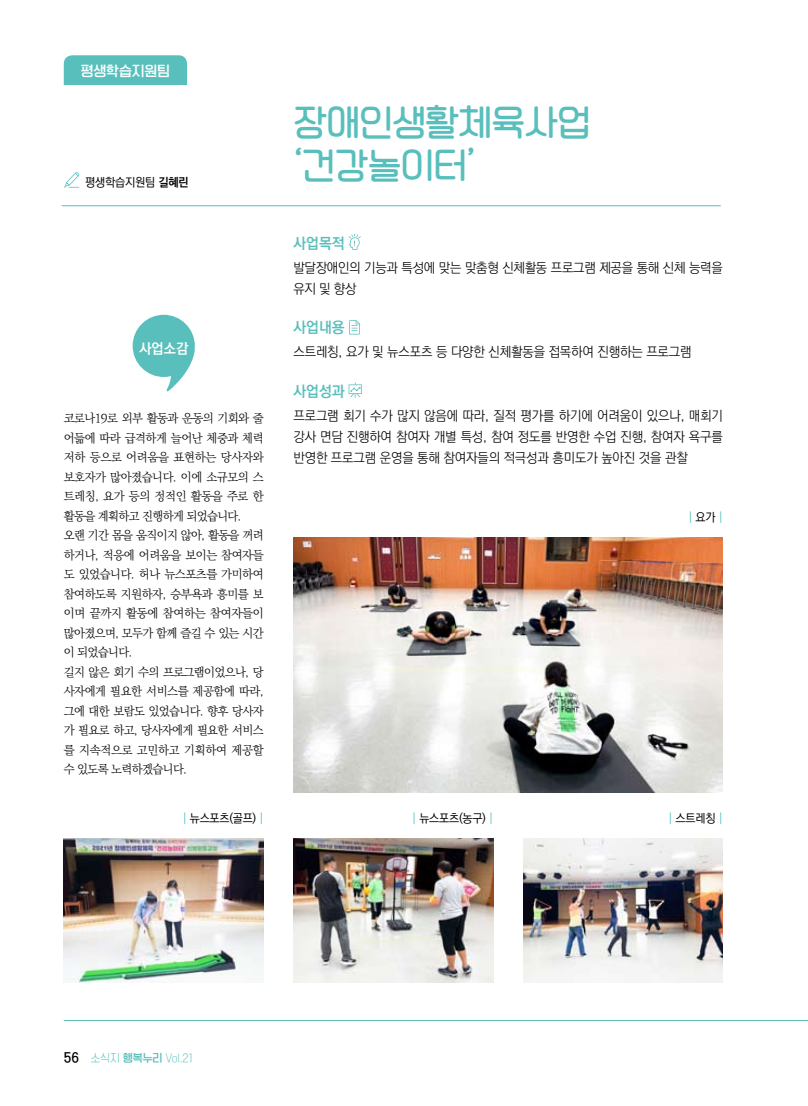
<style>
.page{position:relative;width:808px;height:1106px;background:#fff}
.page>*{position:absolute;margin:0;border:0;box-sizing:border-box;transform-origin:0 0}
.t1{font:36px/43.5px "TT Bameuihaebyun R";letter-spacing:-.025em;color:#59bfbc}
.t2{font:700 15px "Ko Pub Dotum";color:#59bfbc}
.t3{font:700 14.25px "Ko Pub Dotum";color:#fff}
.t4{font:300 13.5px/21px "Ko Pub Dotum";letter-spacing:-.01em;color:#000}
.t5{font:13.5px "TT Omni Gothic B";letter-spacing:-.01em;color:#fff}
.t6{font:300 12px/19.5px "Ko Pub Batang";letter-spacing:-.035em;color:#000}
.t7{font:500 12px "Ko Pub Dotum";letter-spacing:-.02em;color:#000}
.t8{font:300 12px "Ko Pub Dotum";color:#49bcbb}
.t9{font:12px "TT Omni Gothic B";color:#000}
.t10{font:10.5px "TT Omni Gothic L";letter-spacing:-.01em;color:#59bfbc}
.s1{font-weight:700}
.s2{font-weight:300;color:#49bcbb}
.s3{font-weight:500;color:#000}
.s4{font-family:"TT Omni Gothic B"}
</style>
<div class="page">
<div style="left:64px;top:55px;width:123px;height:30px;background:#59bfbc"></div>
<hr style="left:64px;top:1020px;width:744px;height:1px;background:#59bfbc">
<hr style="left:62px;top:205px;width:659px;height:1px;background:#59bfbc">
<img style="left:523px;top:838px;width:200px;height:144px">
<img style="left:293px;top:838px;width:200px;height:144px">
<img style="left:293px;top:537px;width:430px;height:255px">
<img style="left:64px;top:838px;width:200px;height:144px">
<svg style="left:349px;top:320px;width:11px;height:14px"></svg>
<svg style="left:349px;top:382px;width:13px;height:16px"></svg>
<svg style="left:349px;top:234px;width:12px;height:16px"></svg>
<div style="left:133px;top:315px;width:62px;height:62px;background:#59bfbc;border-radius:50%"></div>
<svg style="left:166px;top:350px;width:29px;height:42px"></svg>
<svg style="left:64px;top:172px;width:15px;height:16px"></svg>
<p class="t5" style="left:81px;top:64px;width:91px">평생학습지원팀</p>
<p class="t7" style="left:85px;top:176px;width:105px">평생학습지원팀 <span class="s1">길혜린</span></p>
<p class="t3" style="left:139px;top:342px;width:50px">사업소감</p>
<p class="t6" style="left:64px;top:409px;width:201px">코로나19로 외부 활동과 운동의 기회와 줄 어듦에 따라 급격하게 늘어난 체중과 체력 저하 등으로 어려움을 표현하는 당사자와 보호자가 많아졌습니다. 이에 소규모의 스 트레칭, 요가 등의 정적인 활동을 주로 한 활동을 계획하고 진행하게 되었습니다. 오랜 기간 몸을 움직이지 않아, 활동을 꺼려 하거나, 적응에 어려움을 보이는 참여자들 도 있었습니다. 허나 뉴스포츠를 가미하여 참여하도록 지원하자, 승부욕과 흥미를 보 이며 끝까지 활동에 참여하는 참여자들이 많아졌으며, 모두가 함께 즐길 수 있는 시간 이 되었습니다.<br>길지 않은 회기 수의 프로그램이었으나, 당 사자에게 필요한 서비스를 제공함에 따라, 그에 대한 보람도 있었습니다. 향후 당사자 가 필요로 하고, 당사자에게 필요한 서비스 를 지속적으로 고민하고 기획하여 제공할 수 있도록 노력하겠습니다.</p>
<p class="t7" style="left:182px;top:812px;width:83px"><span class="s2">|</span> 뉴스포츠(골프) <span class="s2">|</span></p>
<h1 class="t1" style="left:293px;top:101px;width:299px">장애인생활체육사업 ‘건강놀이터’</h1>
<p class="t2" style="left:293px;top:236px;width:53px">사업목적</p>
<p class="t4" style="left:293px;top:258px;width:431px">발달장애인의 기능과 특성에 맞는 맞춤형 신체활동 프로그램 제공을 통해 신체 능력을 유지 및 향상</p>
<p class="t2" style="left:293px;top:320px;width:53px">사업내용</p>
<p class="t4" style="left:293px;top:342px;width:400px">스트레칭, 요가 및 뉴스포츠 등 다양한 신체활동을 접목하여 진행하는 프로그램</p>
<p class="t2" style="left:293px;top:383px;width:53px">사업성과</p>
<p class="t4" style="left:293px;top:405px;width:431px;text-align:justify">프로그램 회기 수가 많지 않음에 따라, 질적 평가를 하기에 어려움이 있으나, 매회기 강사 면담 진행하여 참여자 개별 특성, 참여 정도를 반영한 수업 진행, 참여자 욕구를 반영한 프로그램 운영을 통해 참여자들의 적극성과 흥미도가 높아진 것을 관찰</p>
<p class="t8" style="left:688px;top:512px;width:36px">| <span class="s3">요가</span> |</p>
<p class="t7" style="left:412px;top:812px;width:83px"><span class="s2">|</span> 뉴스포츠(농구) <span class="s2">|</span></p>
<p class="t7" style="left:668px;top:812px;width:56px"><span class="s2">|</span> 스트레칭 <span class="s2">|</span></p>
<p class="t9" style="left:64px;top:1051px;width:17px">56</p>
<p class="t10" style="left:90px;top:1052px;width:104px">소식지 <span class="s4">행복누리</span> Vol.21</p>
</div>
